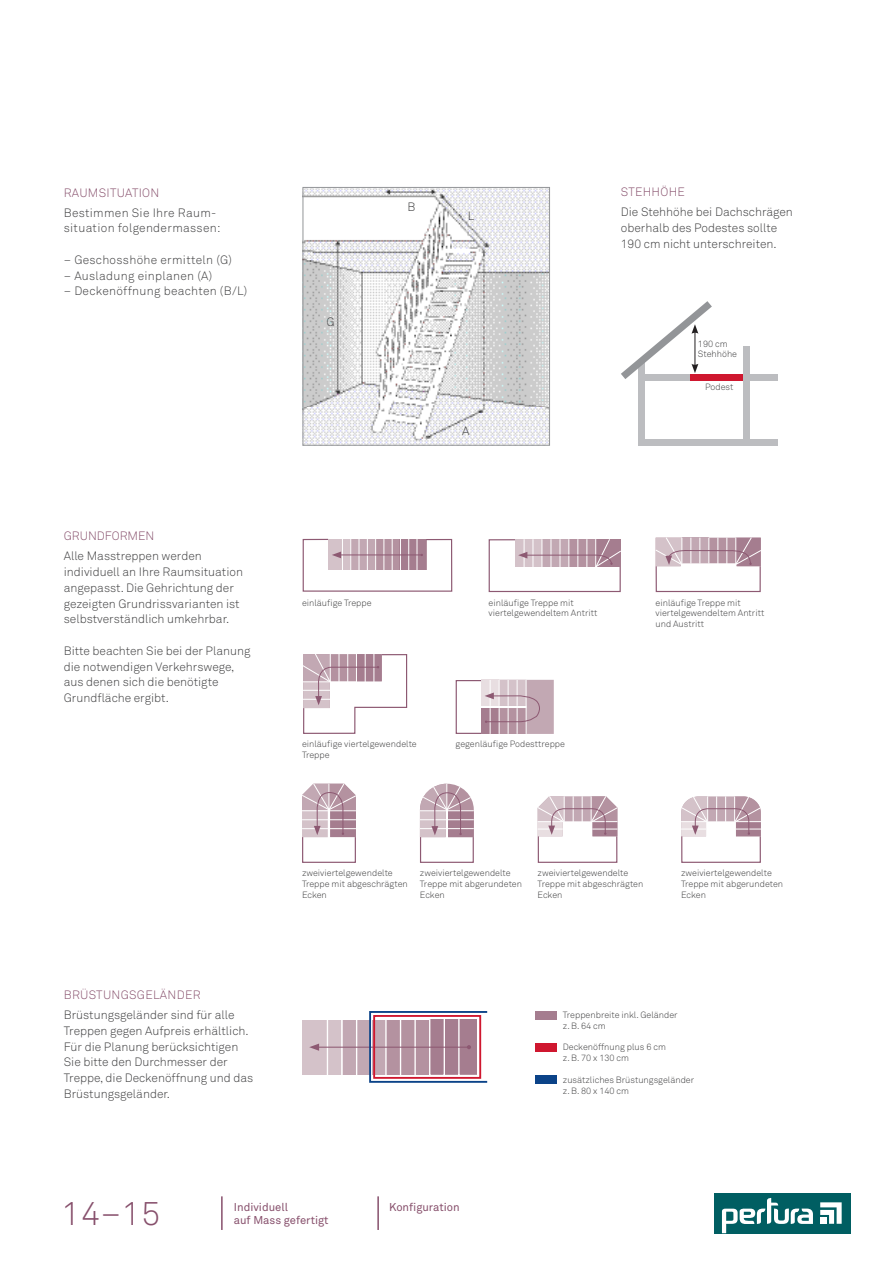
<style>
.page{position:relative;width:893px;height:1263px;background:#fff}
.page>*{position:absolute;margin:0;border:0;box-sizing:border-box;transform-origin:0 0}
.t1{font:33px "Akkurat Light Pro";color:#87506c}
.t2{font:12px/15.8px "Akkurat Light Pro";color:#3e3e3f}
.t3{font:12px/15.8px "Akkurat Light Pro";letter-spacing:.025em;color:#3e3e3f}
.t4{font:12px "Akkurat Light Pro";letter-spacing:.025em;color:#87506c}
.t5{font:11.25px "Akkurat Pro";color:#87506c}
.t6{font:9px/10.8px "Akkurat Light Pro";color:#3e3e3f}
</style>
<div class="page">
<div style="left:638px;top:439px;width:140px;height:7px;background:#bcbdc0"></div>
<div style="left:638px;top:374px;width:140px;height:7px;background:#bcbdc0"></div>
<div style="left:638px;top:361px;width:7px;height:85px;background:#bcbdc0"></div>
<div style="left:743px;top:346px;width:7px;height:100px;background:#bcbdc0"></div>
<div style="left:691px;top:374px;width:52px;height:7px;background:#cf172f"></div>
<svg style="left:621px;top:301px;width:91px;height:78px"></svg>
<div style="left:302px;top:836px;width:54px;height:27px;border:1px solid #8d5972"></div>
<svg style="left:302px;top:783px;width:54px;height:54px;background:#c5abb6"></svg>
<div style="left:456px;top:680px;width:26px;height:54px;border:1px solid #8d5972"></div>
<svg style="left:481px;top:680px;width:73px;height:54px;background:#c6aeb8"></svg>
<div style="left:420px;top:836px;width:54px;height:27px;border:1px solid #8d5972"></div>
<svg style="left:420px;top:784px;width:54px;height:53px;background:#c7afba"></svg>
<div style="left:538px;top:836px;width:79px;height:27px;border:1px solid #8d5972"></div>
<svg style="left:537px;top:796px;width:81px;height:40px"></svg>
<div style="left:656px;top:566px;width:105px;height:26px;border:1px solid #8d5972"></div>
<svg style="left:655px;top:537px;width:106px;height:29px;background:#c4aab5"></svg>
<svg style="left:303px;top:654px;width:105px;height:80px"></svg>
<div style="left:681px;top:836px;width:80px;height:27px;border:1px solid #8d5972"></div>
<svg style="left:681px;top:796px;width:80px;height:40px"></svg>
<svg style="left:488px;top:539px;width:133px;height:54px"></svg>
<svg style="left:302px;top:538px;width:151px;height:54px"></svg>
<div style="left:536px;top:1075px;width:21px;height:9px;background:#0b4388"></div>
<div style="left:536px;top:1043px;width:21px;height:8px;background:#cf172f"></div>
<div style="left:536px;top:1011px;width:21px;height:8px;background:#a57d8f"></div>
<div style="left:303px;top:1020px;width:174px;height:55px;background:#b492a0"></div>
<hr style="left:458px;top:1020px;width:2px;height:55px;background:#fff">
<hr style="left:444px;top:1020px;width:1px;height:55px;background:#fff">
<hr style="left:429px;top:1020px;width:1px;height:55px;background:#fff">
<hr style="left:414px;top:1020px;width:2px;height:55px;background:#fff">
<hr style="left:400px;top:1020px;width:1px;height:55px;background:#fff">
<hr style="left:385px;top:1020px;width:2px;height:55px;background:#fff">
<div style="left:303px;top:1020px;width:39px;height:55px;background:#d4c2c9"></div>
<hr style="left:341px;top:1020px;width:1px;height:55px;background:#fff">
<hr style="left:327px;top:1020px;width:1px;height:55px;background:#fff">
<div style="left:342px;top:1020px;width:44px;height:55px;background:#c2a8b3"></div>
<hr style="left:356px;top:1020px;width:1px;height:55px;background:#fff">
<hr style="left:342px;top:1020px;width:1px;height:55px;background:#fff">
<hr style="left:385px;top:1020px;width:1px;height:55px;background:#fff">
<div style="left:429px;top:1019px;width:48px;height:55px;background:#a57d8f"></div>
<hr style="left:458px;top:1019px;width:2px;height:55px;background:#fff">
<hr style="left:444px;top:1019px;width:1px;height:55px;background:#fff">
<hr style="left:429px;top:1019px;width:1px;height:55px;background:#fff">
<hr style="left:317px;top:1047px;width:152px;height:1px;background:#8d5972">
<svg style="left:309px;top:1043px;width:10px;height:8px"></svg>
<svg style="left:467px;top:1045px;width:4px;height:4px"></svg>
<div style="left:373px;top:1015px;width:108px;height:64px;border:2px solid #cf172f"></div>
<div style="left:369px;top:1011px;width:119px;height:72px;border:2px solid #0b4388"></div>
<img style="left:305px;top:189px;width:243px;height:255px">
<div style="left:303px;top:187px;width:247px;height:259px;border:1px solid #939598"></div>
<div style="left:714px;top:1193px;width:136px;height:40px;background:#005e62"></div>
<svg style="left:722px;top:1198px;width:91px;height:35px"></svg>
<svg style="left:820px;top:1202px;width:22px;height:22px"></svg>
<hr style="left:221px;top:1196px;width:2px;height:34px;background:#87506c">
<hr style="left:377px;top:1196px;width:2px;height:34px;background:#87506c">
<h2 class="t4" style="left:64px;top:185px;width:9px">raumsituatio</h2>
<h2 class="t4" style="left:150px;top:185px;width:10px">n</h2>
<h2 class="t3" style="left:64px;top:205px;width:158px">Bestimmen Sie Ihre Raum&shy;situation folgendermassen:</h2>
<h2 class="t3" style="left:64px;top:252px;width:170px">– Geschosshöhe ermitteln (G)</h2>
<h2 class="t3" style="left:64px;top:268px;width:150px">– Ausladung einplanen (A)</h2>
<h2 class="t3" style="left:64px;top:283px;width:185px">– Deckenöffnung beachten (B/L)</h2>
<h2 class="t4" style="left:64px;top:529px;width:42px">Grundforme</h2>
<h2 class="t4" style="left:146px;top:529px;width:10px">n</h2>
<h2 class="t2" style="left:64px;top:548px;width:181px">Alle Masstreppen werden individuell an Ihre Raumsituation angepasst. Die Gehrichtung der gezeigten Grundrissvarianten ist selbstverständlich umkehrbar.</h2>
<h2 class="t2" style="left:64px;top:643px;width:188px">Bitte beachten Sie bei der Planung die notwendigen Verkehrswege, aus denen sich die benötigte<br>Grundfläche ergibt.</h2>
<h2 class="t4" style="left:64px;top:988px;width:17px">Brüstu</h2>
<h2 class="t4" style="left:112px;top:988px;width:18px">ngsgelä</h2>
<h2 class="t4" style="left:168px;top:988px;width:18px">nder</h2>
<h2 class="t2" style="left:64px;top:1007px;width:191px">Brüstungsgeländer sind für alle<br>Treppen gegen Aufpreis erhältlich.<br>Für die Planung berücksichtigen<br>Sie bitte den Durchmesser der<br>Treppe, die Deckenöffnung und das<br>Brüstungsgeländer.</h2>
<h2 class="t2" style="left:326px;top:314px;width:10px">G</h2>
<h2 class="t2" style="left:407px;top:199px;width:9px">B</h2>
<h2 class="t2" style="left:468px;top:208px;width:8px">L</h2>
<h2 class="t2" style="left:462px;top:423px;width:9px">A</h2>
<h2 class="t4" style="left:621px;top:185px;width:9px">stehh</h2>
<h2 class="t4" style="left:660px;top:185px;width:17px">öhe</h2>
<h2 class="t2" style="left:621px;top:205px;width:174px">Die Stehhöhe bei Dachschrägen oberhalb des Podestes sollte<br>190 cm nicht unterschreiten.</h2>
<p class="t6" style="left:698px;top:338px;width:41px">190 cm<br>Stehhöhe</p>
<p class="t6" style="left:705px;top:381px;width:30px">Podest</p>
<p class="t6" style="left:302px;top:597px;width:71px">einläufige Treppe</p>
<p class="t6" style="left:489px;top:597px;width:110px">einläufige Treppe mit viertelgewendeltem Antritt</p>
<p class="t6" style="left:302px;top:739px;width:116px">einläufige viertelgewendelte</p>
<p class="t6" style="left:456px;top:739px;width:111px">gegenläufige Podesttreppe</p>
<p class="t6" style="left:302px;top:750px;width:29px">Treppe</p>
<p class="t6" style="left:656px;top:597px;width:110px">einläufige Treppe mit viertelgewendeltem Antritt und Austritt</p>
<p class="t6" style="left:302px;top:868px;width:107px">zweiviertelgewendelte<br>Treppe mit abgeschrägten<br>Ecken</p>
<p class="t6" style="left:420px;top:868px;width:104px">zweiviertelgewendelte<br>Treppe mit abgerundeten<br>Ecken</p>
<p class="t6" style="left:538px;top:868px;width:107px">zweiviertelgewendelte<br>Treppe mit abgeschrägten<br>Ecken</p>
<p class="t6" style="left:681px;top:868px;width:104px">zweiviertelgewendelte<br>Treppe mit abgerundeten<br>Ecken</p>
<p class="t6" style="left:563px;top:1010px;width:116px">Treppenbreite inkl. Geländer z. B. 64 cm</p>
<p class="t6" style="left:563px;top:1042px;width:104px">Deckenöffnung plus 6 cm z. B. 70 x 130 cm</p>
<p class="t6" style="left:563px;top:1074px;width:133px">zusätzliches Brüstungsgeländer z. B. 80 x 140 cm</p>
<h1 class="t1" style="left:62px;top:1193px;width:100px">14–15</h1>
<p class="t5" style="left:234px;top:1200px;width:56px">Individuell</p>
<p class="t5" style="left:234px;top:1214px;width:96px">auf Mass gefertigt</p>
<p class="t5" style="left:389px;top:1200px;width:72px">Konfiguration</p>
</div>
